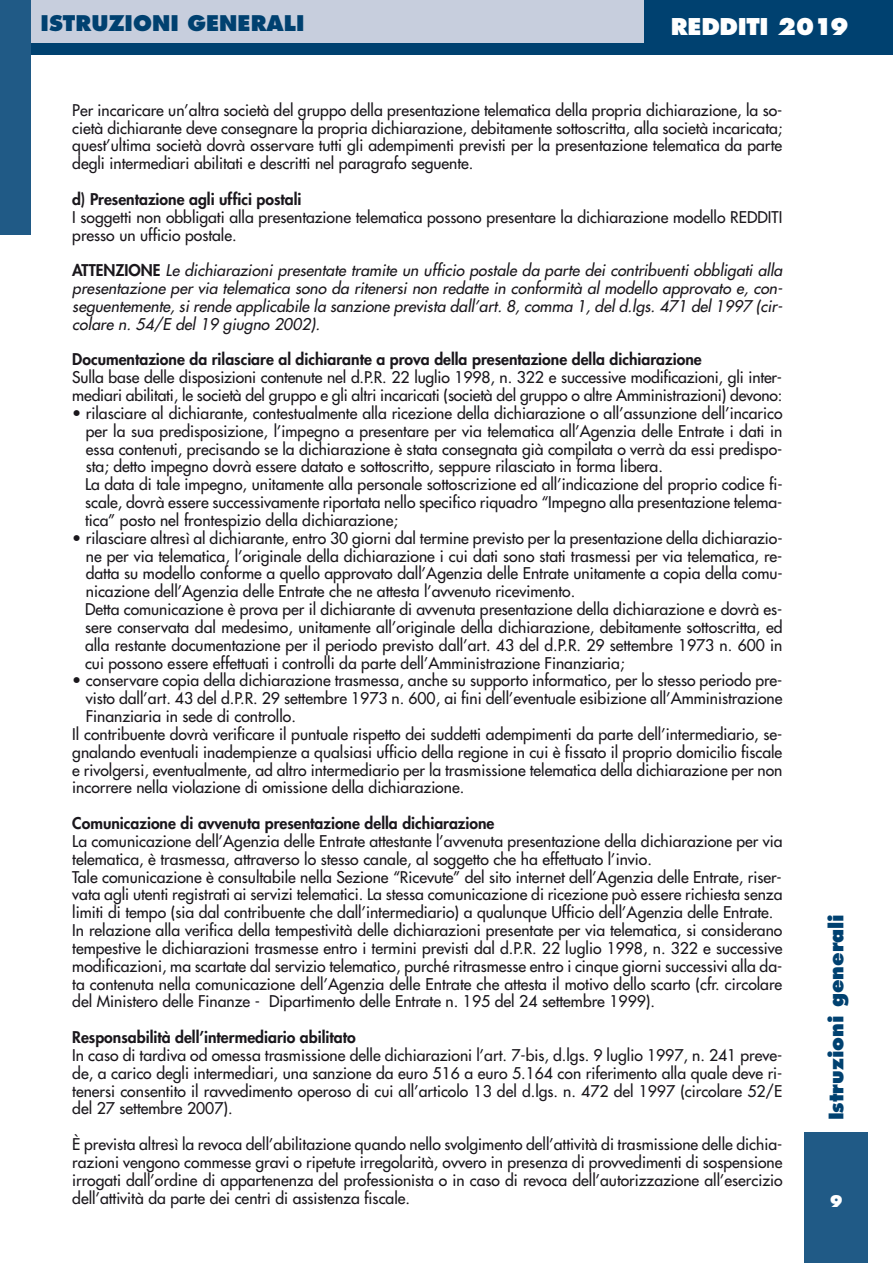
<style>
.page{position:relative;width:893px;height:1263px;background:#fff}
.page>*{position:absolute;margin:0;border:0;box-sizing:border-box;transform-origin:0 0}
.t1{font:800 22.5px "Futura";letter-spacing:-.015em;color:#fff}
.t2{font:800 21px "Futura";color:#004170}
.t3{font:800 19.5px "Futura";color:#004170}
.t4{font:15.75px/17.9px "Futura";color:#1a171c}
.t5{font:italic 15.75px/17.9px "Futura";color:#1a171c;text-align:justify}
.t6{font:800 15.75px "Futura";color:#fff}
.s1{font-weight:800}
.s2{font-weight:800;font-style:normal}
</style>
<div class="page">
<div style="left:804px;top:1132px;width:64px;height:131px;background:#205a86"></div>
<div style="left:30px;top:0;width:863px;height:54px;background:#004170"></div>
<div style="left:30px;top:0;width:614px;height:43px;background:#c7cedd"></div>
<div style="left:0;top:0;width:30px;height:235px;background:#205a86"></div>
<p class="t2" style="left:41px;top:14px;width:265px">ISTRUZIONI GENERALI</p>
<p class="t1" style="left:671px;top:16px;width:179px">REDDITI 2019</p>
<p class="t4" style="left:72px;top:102px;width:712px;text-align:justify">Per incaricare un’altra società del gruppo della presentazione telematica della propria dichiarazione, la so&shy;cietà dichiarante deve consegnare la propria dichiarazione, debitamente sottoscritta, alla società incaricata; quest’ultima società dovrà osservare tutti gli adempimenti previsti per la presentazione telematica da parte degli intermediari abilitati e descritti nel paragrafo seguente.</p>
<p class="t4" style="left:72px;top:191px;width:712px"><span class="s1">d) Presentazione agli uffici postali<br></span>I soggetti non obbligati alla presentazione telematica possono presentare la dichiarazione modello REDDITI presso un ufficio postale.</p>
<p class="t5" style="left:72px;top:263px;width:714px"><span class="s2">ATT E N Z I O N E</span> Le dichiarazioni presentate tramite un ufficio postale da parte dei contribuenti obbligati alla presentazione per via telematica sono da ritenersi non redatte in conformità al modello approvato e, con&shy;seguentemente, si rende applicabile la sanzione prevista dall’art. 8, comma 1, del d.lgs. 471 del 1997 (cir&shy;colare n. 54/E del 19 giugno 2002).</p>
<p class="t4" style="left:72px;top:352px;width:712px"><span class="s1">Documentazione da rilasciare al dichiarante a prova della presentazione della dichiarazione<br></span>Sulla base delle disposizioni contenute nel d.P.R. 22 luglio 1998, n. 322 e successive modificazioni, gli inter&shy;mediari abilitati, le società del gruppo e gli altri incaricati (società del gruppo o altre Amministrazioni) devono:</p>
<p class="t4" style="left:85px;top:405px;width:699px;text-indent:-13px">• rilasciare al dichiarante, contestualmente alla ricezione della dichiarazione o all’assunzione dell’incarico per la sua predisposizione, l’impegno a presentare per via telematica all’Agenzia delle Entrate i dati in essa contenuti, precisando se la dichiarazione è stata consegnata già compilata o verrà da essi predispo&shy;sta; detto impegno dovrà essere datato e sottoscritto, seppure rilasciato in forma libera.<br>La data di tale impegno, unitamente alla personale sottoscrizione ed all’indicazione del proprio codice fi&shy;scale, dovrà essere successivamente riportata nello specifico riquadro “Impegno alla presentazione telema&shy;tica” posto nel frontespizio della dichiarazione;</p>
<p class="t4" style="left:85px;top:530px;width:699px;text-indent:-13px">• rilasciare altresì al dichiarante, entro 30 giorni dal termine previsto per la presentazione della dichiarazio&shy;ne per via telematica, l’originale della dichiarazione i cui dati sono stati trasmessi per via telematica, re&shy;datta su modello conforme a quello approvato dall’Agenzia delle Entrate unitamente a copia della comu&shy;nicazione dell’Agenzia delle Entrate che ne attesta l’avvenuto ricevimento.<br>Detta comunicazione è prova per il dichiarante di avvenuta presentazione della dichiarazione e dovrà es&shy;sere conservata dal medesimo, unitamente all’originale della dichiarazione, debitamente sottoscritta, ed alla restante documentazione per il periodo previsto dall’art. 43 del d.P.R. 29 settembre 1973 n. 600 in cui possono essere effettuati i controlli da parte dell’Amministrazione Finanziaria;</p>
<p class="t4" style="left:72px;top:673px;width:712px">• conservare copia della dichiarazione trasmessa, anche su supporto informatico, per lo stesso periodo pre-</p>
<p class="t4" style="left:86px;top:690px;width:698px">visto dall’art. 43 del d.P.R. 29 settembre 1973 n. 600, ai fini dell’eventuale esibizione all’Amministrazione</p>
<p class="t4" style="left:86px;top:708px;width:212px">Finanziaria in sede di controllo.</p>
<p class="t4" style="left:72px;top:726px;width:712px">Il contribuente dovrà verificare il puntuale rispetto dei suddetti adempimenti da parte dell’intermediario, se-</p>
<p class="t4" style="left:72px;top:744px;width:711px">gnalando eventuali inadempienze a qualsiasi ufficio della regione in cui è fissato il proprio domicilio fiscale</p>
<p class="t4" style="left:72px;top:762px;width:712px">e rivolgersi, eventualmente, ad altro intermediario per la trasmissione telematica della dichiarazione per non</p>
<p class="t4" style="left:72px;top:780px;width:393px">incorrere nella violazione di omissione della dichiarazione.</p>
<p class="t4" style="left:72px;top:815px;width:712px"><span class="s1">Comunicazione di avvenuta presentazione della dichiarazione<br></span>La comunicazione dell’Agenzia delle Entrate attestante l’avvenuta presentazione della dichiarazione per via telematica, è trasmessa, attraverso lo stesso canale, al soggetto che ha effettuato l’invio.<br>Tale comunicazione è consultabile nella Sezione “Ricevute” del sito internet dell’Agenzia delle Entrate, riser&shy;vata agli utenti registrati ai servizi telematici. La stessa comunicazione di ricezione può essere richiesta senza limiti di tempo (sia dal contribuente che dall’intermediario) a qualunque Ufficio dell’Agenzia delle Entrate.<br>In relazione alla verifica della tempestività delle dichiarazioni presentate per via telematica, si considerano tempestive le dichiarazioni trasmesse entro i termini previsti dal d.P.R. 22 luglio 1998, n. 322 e successive modificazioni, ma scartate dal servizio telematico, purché ritrasmesse entro i cinque giorni successivi alla da&shy;ta contenuta nella comunicazione dell’Agenzia delle Entrate che attesta il motivo dello scarto (cfr. circolare del Ministero delle Finanze - Dipartimento delle Entrate n. 195 del 24 settembre 1999).</p>
<p class="t4" style="left:72px;top:1029px;width:712px"><span class="s1">Responsabilità dell’intermediario abilitato<br></span>In caso di tardiva od omessa trasmissione delle dichiarazioni l’art. 7-bis, d.lgs. 9 luglio 1997, n. 241 preve&shy;de, a carico degli intermediari, una sanzione da euro 516 a euro 5.164 con riferimento alla quale deve ri&shy;tenersi consentito il ravvedimento operoso di cui all’articolo 13 del d.lgs. n. 472 del 1997 (circolare 52/E del 27 settembre 2007).</p>
<p class="t4" style="left:72px;top:1136px;width:712px;text-align:justify">È prevista altresì la revoca dell’abilitazione quando nello svolgimento dell’attività di trasmissione delle dichia&shy;razioni vengono commesse gravi o ripetute irregolarità, ovvero in presenza di provvedimenti di sospensione irrogati dall’ordine di appartenenza del professionista o in caso di revoca dell’autorizzazione all’esercizio dell’attività da parte dei centri di assistenza fiscale.</p>
<p class="t3" style="left:827px;top:1120px;width:208px;rotate:-90deg">Istruzioni generali</p>
<p class="t6" style="left:830px;top:1194px;width:15px">9</p>
</div>
